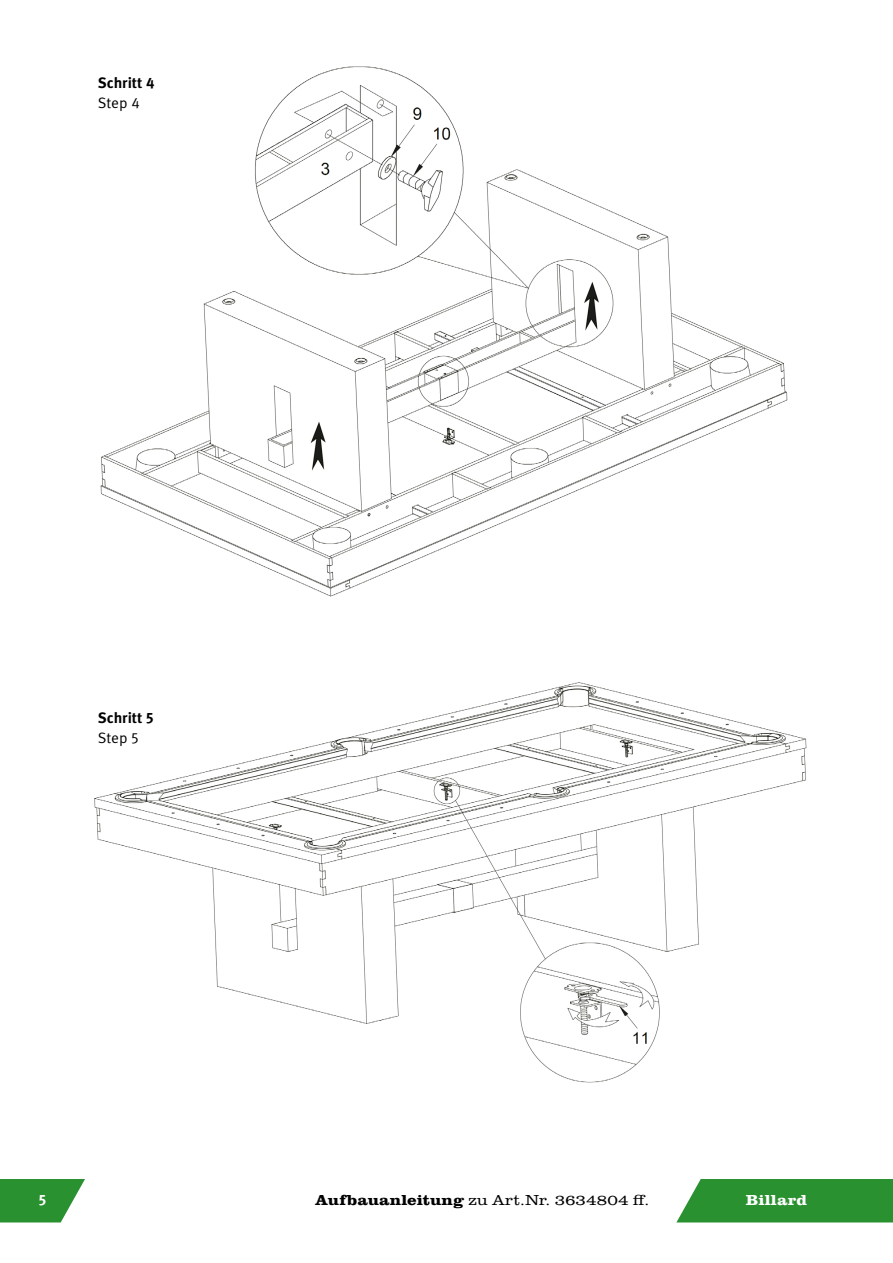
<style>
.page{position:relative;width:893px;height:1263px;background:#fff}
.page>*{position:absolute;margin:0;border:0;box-sizing:border-box;transform-origin:0 0}
.t1{font:300 15px "Clarendon URW";letter-spacing:.005em;color:#000;scale:1.15 1}
.t2{font:700 15px "Meta Pro";color:#000}
.t3{font:15px "Meta Pro Norm";color:#000}
.t4{font:700 15px "Clarendon URW";letter-spacing:.01em;color:#fff;scale:1.14 1}
.t5{font:700 15px "Meta Pro";color:#fff}
.s1{font-weight:700}
</style>
<div class="page">
<div style="left:676px;top:1179px;width:217px;height:43px;background:#2a9131"></div>
<svg style="left:0;top:1179px;width:85px;height:43px;background:#48a04e"></svg>
<img style="left:94px;top:682px;width:713px;height:401px">
<img style="left:100px;top:66px;width:688px;height:531px">
<div style="left:85px;top:64px;width:106px;height:62px;background:#fff"></div>
<div style="left:85px;top:699px;width:106px;height:62px;background:#fff"></div>
<p class="t2" style="left:98px;top:71px;width:58px">Schritt 4</p>
<p class="t3" style="left:98px;top:91px;width:44px">Step 4</p>
<p class="t2" style="left:98px;top:706px;width:57px">Schritt 5</p>
<p class="t3" style="left:98px;top:726px;width:42px">Step 5</p>
<p class="t5" style="left:39px;top:1188px;width:9px">5</p>
<p class="t1" style="left:316px;top:1190px;width:292px"><span class="s1">Aufbauanleitung</span> zu Art.Nr. 3634804 ff.</p>
<p class="t4" style="left:746px;top:1189px;width:55px">Billard</p>
</div>
